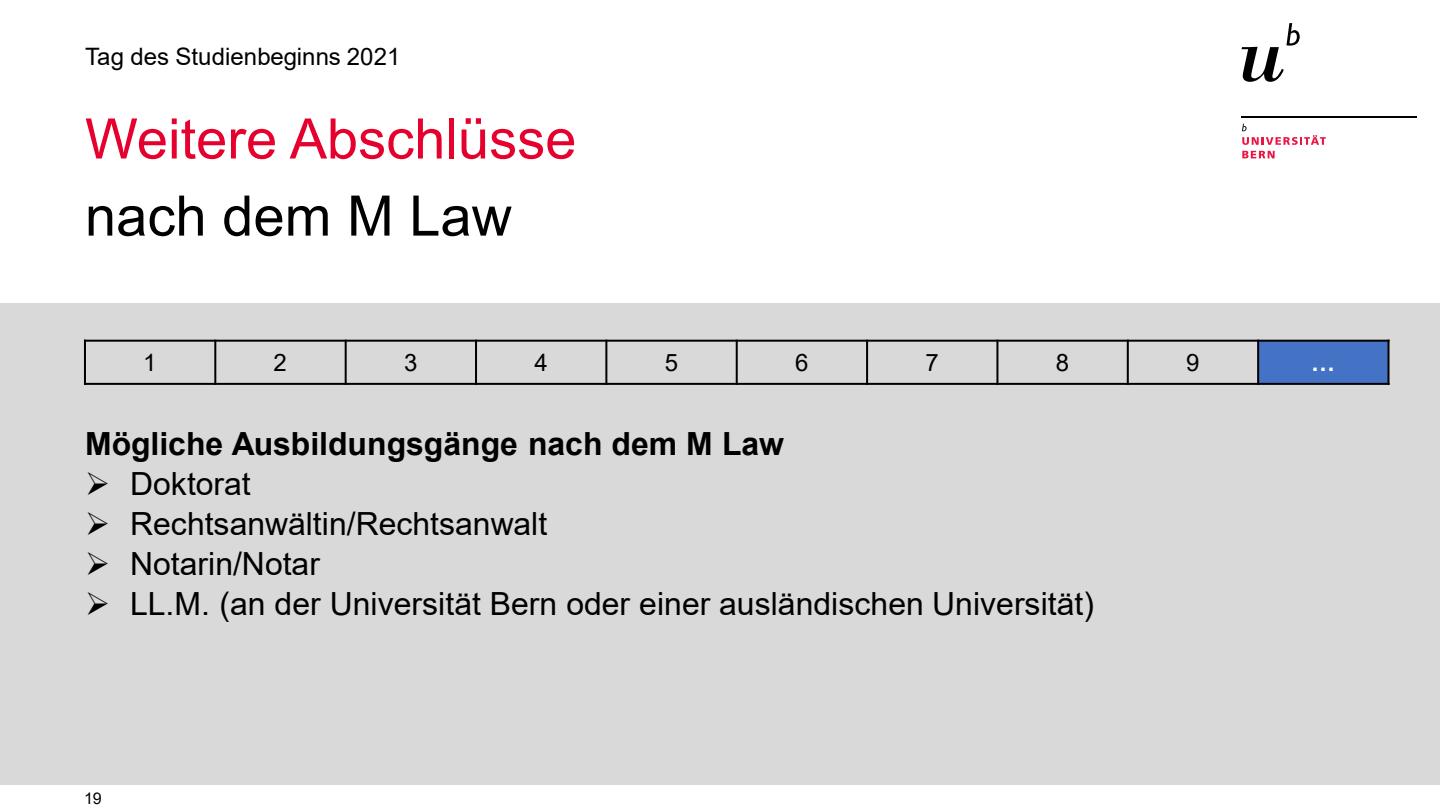
<style>
.page{position:relative;width:1440px;height:810px;background:#fff}
.page>*{position:absolute;margin:0;border:0;box-sizing:border-box;transform-origin:0 0}
.t1{font:56px "Arial";color:#e6002e}
.t2{font:56px "Arial";color:#000}
.t3{font:32px "Arial";color:#000}
.t4{font:700 32px "Arial";color:#000}
.t5{font:24px "Arial";letter-spacing:.005em;color:#000}
.t6{font:700 24px "Arial";color:#fff}
.t7{font:16px "Arial";color:#000}
</style>
<div class="page">
<div style="left:0;top:303px;width:1440px;height:482px;background:#d9d9d9"></div>
<svg style="left:1242px;top:23px;width:58px;height:59px"></svg>
<svg style="left:1242px;top:116px;width:175px;height:2px"></svg>
<svg style="left:1242px;top:124px;width:84px;height:21px"></svg>
<svg style="left:1242px;top:151px;width:33px;height:7px"></svg>
<div style="left:1258px;top:341px;width:131px;height:43px;background:#4472c4"></div>
<hr style="left:214px;top:340px;width:2px;height:45px;background:#000">
<hr style="left:345px;top:340px;width:2px;height:45px;background:#000">
<hr style="left:475px;top:340px;width:2px;height:45px;background:#000">
<hr style="left:605px;top:340px;width:2px;height:45px;background:#000">
<hr style="left:736px;top:340px;width:2px;height:45px;background:#000">
<hr style="left:866px;top:340px;width:2px;height:45px;background:#000">
<hr style="left:996px;top:340px;width:2px;height:45px;background:#000">
<hr style="left:1127px;top:340px;width:2px;height:45px;background:#000">
<hr style="left:1257px;top:340px;width:2px;height:45px;background:#000">
<hr style="left:84px;top:340px;width:2px;height:45px;background:#000">
<hr style="left:1388px;top:340px;width:2px;height:45px;background:#000">
<hr style="left:84px;top:340px;width:1306px;height:2px;background:#000">
<hr style="left:84px;top:383px;width:1306px;height:2px;background:#000">
<p class="t5" style="left:85px;top:40px;width:317px">Tag des Studienbeginns 2021</p>
<h1 class="t1" style="left:85px;top:100px;width:493px">Weitere Abschlüsse</h1>
<p class="t2" style="left:85px;top:177px;width:429px">nach dem M Law</p>
<p class="t5" style="left:143px;top:346px;width:15px">1</p>
<p class="t5" style="left:274px;top:346px;width:15px">2</p>
<p class="t5" style="left:404px;top:346px;width:15px">3</p>
<p class="t5" style="left:534px;top:346px;width:15px">4</p>
<p class="t5" style="left:665px;top:346px;width:15px">5</p>
<p class="t5" style="left:795px;top:346px;width:15px">6</p>
<p class="t5" style="left:925px;top:346px;width:15px">7</p>
<p class="t5" style="left:1056px;top:346px;width:15px">8</p>
<p class="t5" style="left:1186px;top:346px;width:15px">9</p>
<p class="t4" style="left:85px;top:421px;width:701px">Mögliche Ausbildungsgänge nach dem M Law</p>
<p class="t3" style="left:85px;top:462px;width:167px">➢ Doktorat</p>
<p class="t3" style="left:85px;top:502px;width:464px">➢ Rechtsanwältin/Rechtsanwalt</p>
<p class="t3" style="left:85px;top:542px;width:236px">➢ Notarin/Notar</p>
<p class="t3" style="left:85px;top:582px;width:1010px">➢ LL.M. (an der Universität Bern oder einer ausländischen Universität)</p>
<p class="t7" style="left:84px;top:787px;width:19px">19</p>
<p class="t6" style="left:1311px;top:346px;width:25px">…</p>
</div>
